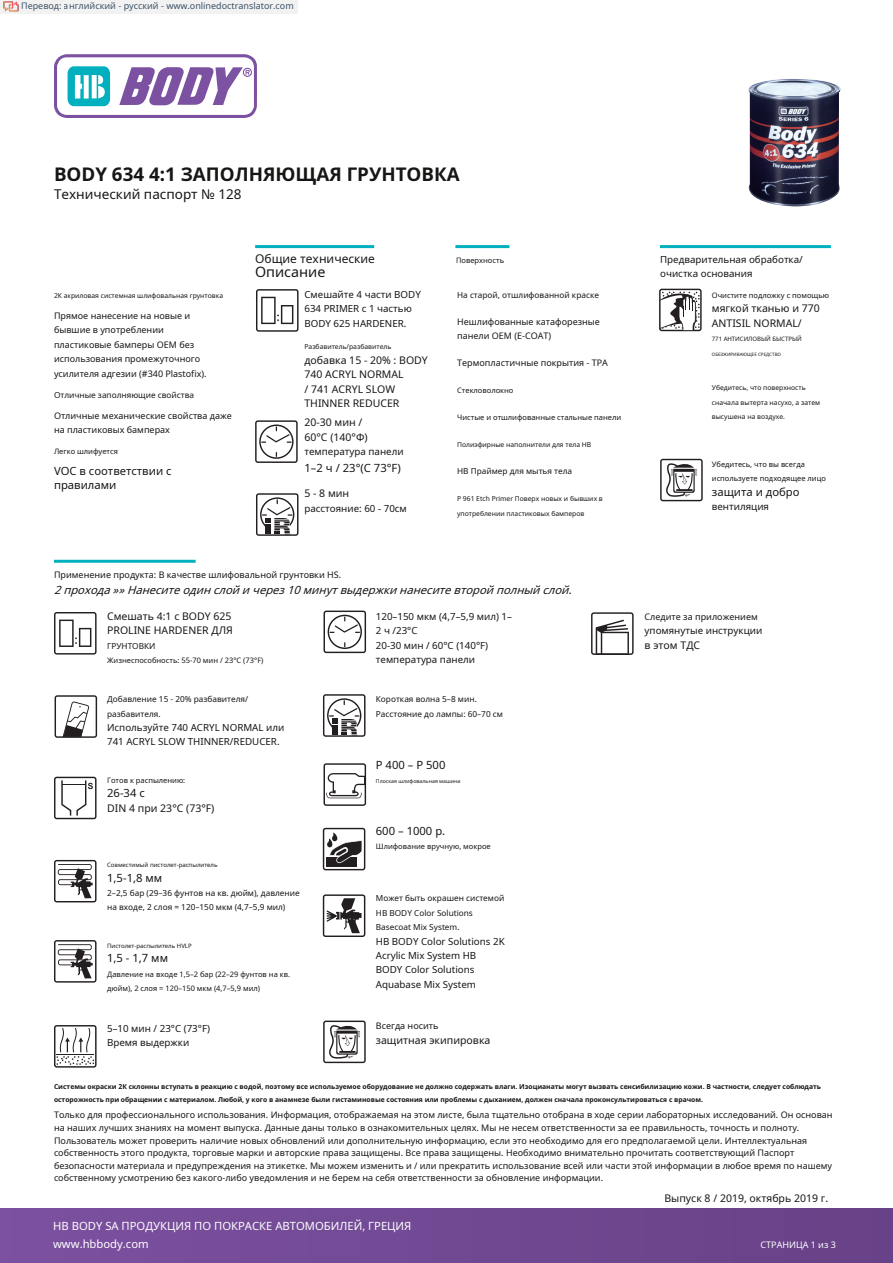
<style>
.page{position:relative;width:893px;height:1263px;background:#fff}
.page>*{position:absolute;margin:0;border:0;box-sizing:border-box;transform-origin:0 0}
.t1{font:700 18.75px "Noto Sans";color:#171615}
.t2{font:14.25px "Noto Sans";color:#171615}
.t3{font:13.5px "Noto Sans";color:#171615}
.t4{font:12px "Noto Sans";color:#171615}
.t5{font:11.25px/14.4px "Noto Sans";color:#171615}
.t6{font:italic 11.25px "Noto Sans";color:#171615}
.t7{font:11.25px/18px "Noto Sans";color:#fff}
.t8{font:10.5px/14.4px "Noto Sans";color:#171615}
.t9{font:9.75px/14.4px "Noto Sans";color:#171615}
.t10{font:9px/14.4px "Noto Sans";color:#171615}
.t11{font:9px "Noto Sans";color:rgb(15 43 70/.8)}
.t12{font:9px "Noto Sans";color:#fff}
.t13{font:8.25px/14.4px "Noto Sans";color:#171615}
.t14{font:7.5px/14.4px "Noto Sans";color:#171615}
.t15{font:700 6.75px/12.6px "Noto Sans";color:#171615}
.t16{font:6.75px/14.4px "Noto Sans";color:#171615}
.t17{font:6px "Noto Sans";color:#171615}
.t18{font:5.25px "Noto Sans";color:#171615}
.t19{font:4.5px "Noto Sans";color:#171615}
</style>
<div class="page">
<div style="left:0;top:1209px;width:893px;height:54px;background:linear-gradient(to right,#7c51a0,#674187)"></div>
<svg style="left:54px;top:54px;width:203px;height:64px"></svg>
<hr style="left:54px;top:560px;width:142px;height:3px;background:#00b0be">
<svg style="left:659px;top:289px;width:43px;height:42px"></svg>
<svg style="left:660px;top:459px;width:43px;height:42px"></svg>
<hr style="left:255px;top:245px;width:119px;height:3px;background:#00b0be">
<hr style="left:455px;top:245px;width:54px;height:3px;background:#00b0be">
<hr style="left:660px;top:245px;width:171px;height:3px;background:#00b0be">
<svg style="left:256px;top:493px;width:42px;height:43px"></svg>
<svg style="left:323px;top:1020px;width:43px;height:43px"></svg>
<svg style="left:591px;top:612px;width:43px;height:43px"></svg>
<svg style="left:323px;top:828px;width:42px;height:42px"></svg>
<svg style="left:323px;top:694px;width:42px;height:43px"></svg>
<svg style="left:54px;top:612px;width:43px;height:42px"></svg>
<svg style="left:256px;top:289px;width:43px;height:43px"></svg>
<svg style="left:324px;top:611px;width:42px;height:42px"></svg>
<svg style="left:255px;top:420px;width:43px;height:43px"></svg>
<svg style="left:54px;top:777px;width:43px;height:42px"></svg>
<svg style="left:54px;top:940px;width:43px;height:42px"></svg>
<svg style="left:54px;top:860px;width:43px;height:42px"></svg>
<svg style="left:54px;top:1025px;width:43px;height:42px"></svg>
<svg style="left:324px;top:763px;width:42px;height:43px"></svg>
<svg style="left:55px;top:695px;width:42px;height:43px"></svg>
<svg style="left:323px;top:894px;width:42px;height:43px"></svg>
<img style="left:749px;top:79px;width:91px;height:127px">
<div style="left:0;top:0;width:298px;height:14px;background:#f2f2f2"></div>
<img style="left:4px;top:1px;width:15px;height:11px">
<p class="t11" style="left:21px;top:-1px;width:274px">Перевод: английский - русский - www.onlinedoctranslator.com</p>
<h1 class="t1" style="left:54px;top:161px;width:407px">BODY 634 4:1 ЗАПОЛНЯЮЩАЯ ГРУНТОВКА</h1>
<h3 class="t3" style="left:54px;top:185px;width:189px">Технический паспорт № 128</h3>
<h3 class="t4" style="left:255px;top:250px;width:121px">Общие технические</h3>
<h2 class="t2" style="left:255px;top:261px;width:72px">Описание</h2>
<p class="t14" style="left:456px;top:253px;width:50px">Поверхность</p>
<p class="t9" style="left:660px;top:253px;width:144px;line-height:13.5px">Предварительная обработка/ очистка основания</p>
<p class="t16" style="left:54px;top:288px;width:171px">2К акриловая системная шлифовальная грунтовка</p>
<p class="t9" style="left:304px;top:287px;width:118px">Смешайте 4 части BODY<br>634 PRIMER с 1 частью<br>BODY 625 HARDENER.</p>
<p class="t13" style="left:457px;top:288px;width:143px">На старой, отшлифованной краске</p>
<p class="t14" style="left:712px;top:288px;width:119px">Очистите подложку с помощью</p>
<p class="t8" style="left:712px;top:301px;width:110px">мягкой тканью и 770<br>ANTISIL NORMAL/</p>
<p class="t17" style="left:712px;top:335px;width:91px">771 АНТИСИЛОВЫЙ БЫСТРЫЙ</p>
<p class="t19" style="left:712px;top:351px;width:71px">ОБЕЗЖИРИВАЮЩЕЕ СРЕДСТВО</p>
<p class="t10" style="left:54px;top:308px;width:154px">Прямое нанесение на новые и бывшие в употреблении пластиковые бамперы OEM без использования промежуточного усилителя адгезии (#340 Plastofix).</p>
<p class="t10" style="left:457px;top:314px;width:144px">Нешлифованные катафорезные панели OEM (E-COAT)</p>
<p class="t16" style="left:304px;top:339px;width:88px">Разбавитель/разбавитель</p>
<p class="t8" style="left:304px;top:352px;width:125px">добавка 15 - 20% : BODY<br>740 ACRYL NORMAL<br>/ 741 ACRYL SLOW<br>THINNER REDUCER</p>
<p class="t10" style="left:457px;top:356px;width:152px">Термопластичные покрытия - TPA</p>
<p class="t16" style="left:712px;top:380px;width:110px">Убедитесь, что поверхность сначала вытерта насухо, а затем высушена на воздухе.</p>
<p class="t14" style="left:457px;top:383px;width:58px">Стекловолокно</p>
<p class="t14" style="left:457px;top:410px;width:166px">Чистые и отшлифованные стальные панели</p>
<p class="t16" style="left:457px;top:438px;width:136px">Полиэфирные наполнители для тела HB</p>
<p class="t13" style="left:457px;top:464px;width:117px">HB Праймер для мытья тела</p>
<p class="t13" style="left:54px;top:387px;width:142px">Отличные заполняющие свойства</p>
<p class="t10" style="left:54px;top:408px;width:179px">Отличные механические свойства даже на пластиковых бамперах</p>
<p class="t8" style="left:304px;top:415px;width:65px">20-30 мин /<br>60°С (140°Ф)</p>
<p class="t14" style="left:54px;top:444px;width:65px">Легко шлифуется</p>
<p class="t9" style="left:304px;top:444px;width:101px">температура панели</p>
<p class="t5" style="left:54px;top:463px;width:119px">VOC в соответствии с правилами</p>
<p class="t5" style="left:304px;top:460px;width:98px">1–2 ч / 23°(C 73°F)</p>
<p class="t14" style="left:712px;top:457px;width:116px">Убедитесь, что вы всегда используете подходящее лицо</p>
<p class="t5" style="left:712px;top:484px;width:89px">защита и добро</p>
<p class="t9" style="left:712px;top:499px;width:59px">вентиляция</p>
<p class="t8" style="left:304px;top:486px;width:46px">5 - 8 мин</p>
<p class="t9" style="left:304px;top:501px;width:104px">расстояние: 60 - 70см</p>
<p class="t16" style="left:457px;top:492px;width:147px">P 961 Etch Primer Поверх новых и бывших в употреблении пластиковых бамперов</p>
<p class="t10" style="left:54px;top:567px;width:289px">Применение продукта: В качестве шлифовальной грунтовки HS.</p>
<p class="t6" style="left:54px;top:582px;width:523px">2прохода»»Нанеситеодинслойичерез10минутвыдержкинанеситевторойполныйслой.</p>
<p class="t8" style="left:107px;top:609px;width:127px">Смешать 4:1 с BODY 625<br>PROLINE HARDENER ДЛЯ</p>
<p class="t13" style="left:107px;top:638px;width:50px">ГРУНТОВКИ</p>
<p class="t14" style="left:107px;top:653px;width:158px">Жизнеспособность: 55-70 мин / 23°C (73°F)</p>
<p class="t9" style="left:376px;top:609px;width:138px">120–150 мкм (4,7–5,9 мил) 1–<br>2 ч /23°C<br>20-30 мин / 60°C (140°F) температура панели</p>
<p class="t10" style="left:645px;top:609px;width:115px">Следите за приложением</p>
<p class="t9" style="left:645px;top:623px;width:119px">упомянутые инструкции</p>
<p class="t8" style="left:645px;top:637px;width:57px">в этом ТДС</p>
<p class="t13" style="left:107px;top:692px;width:143px">Добавление 15 - 20% разбавителя/ разбавителя.</p>
<p class="t9" style="left:107px;top:720px;width:179px">Используйте 740 ACRYL NORMAL или<br>741 ACRYL SLOW THINNER/REDUCER.</p>
<p class="t13" style="left:376px;top:692px;width:129px">Короткая волна 5–8 мин.<br>Расстояние до лампы: 60–70 см</p>
<p class="t5" style="left:376px;top:757px;width:71px">Р 400 – Р 500</p>
<p class="t14" style="left:107px;top:773px;width:80px">Готов к распылению:</p>
<p class="t18" style="left:376px;top:778px;width:86px">Плоская шлифовальная машина</p>
<p class="t5" style="left:107px;top:786px;width:39px">26-34 с</p>
<p class="t8" style="left:107px;top:800px;width:109px">DIN 4 при 23°C (73°F)</p>
<p class="t5" style="left:376px;top:823px;width:71px">600 – 1000 р.</p>
<p class="t14" style="left:376px;top:839px;width:116px">Шлифование вручную, мокрое</p>
<p class="t17" style="left:107px;top:861px;width:112px">Совместимый пистолет-распылитель</p>
<p class="t5" style="left:107px;top:870px;width:57px">1,5-1,8 мм</p>
<p class="t13" style="left:107px;top:885px;width:194px">2–2,5 бар (29–36 фунтов на кв. дюйм), давление на входе, 2 слоя = 120–150 мкм (4,7–5,9 мил)</p>
<p class="t13" style="left:376px;top:891px;width:130px">Может быть окрашен системой<br>HB BODY Color Solutions<br>Basecoat Mix System.</p>
<p class="t9" style="left:376px;top:934px;width:130px">HB BODY Color Solutions 2K<br>Acrylic Mix System HB<br>BODY Color Solutions<br>Aquabase Mix System</p>
<p class="t17" style="left:107px;top:941px;width:86px">Пистолет-распылитель HVLP</p>
<p class="t5" style="left:107px;top:951px;width:62px">1,5 - 1,7 мм</p>
<p class="t14" style="left:107px;top:966px;width:184px">Давление на входе 1,5–2 бар (22–29 фунтов на кв. дюйм), 2 слоя = 120–150 мкм (4,7–5,9 мил)</p>
<p class="t9" style="left:107px;top:1021px;width:104px">5–10 мин / 23°C (73°F)<br>Время выдержки</p>
<p class="t10" style="left:376px;top:1018px;width:64px">Всегда носить</p>
<p class="t8" style="left:376px;top:1032px;width:116px">защитная экипировка</p>
<p class="t15" style="left:54px;top:1080px;width:769px">Системы окраски 2К склонны вступать в реакцию с водой, поэтому все используемое оборудование не должно содержать влаги. Изоцианаты могут вызвать сенсибилизацию кожи. В частности, следует соблюдать осторожность при обращении с материалом. Любой, у кого в анамнезе были гистаминовые состояния или проблемы с дыханием, должен сначала проконсультироваться с врачом.</p>
<p class="t10" style="left:54px;top:1108px;width:780px;line-height:12.6px">Только для профессионального использования. Информация, отображаемая на этом листе, была тщательно отобрана в ходе серии лабораторных исследований. Он основан на наших лучших знаниях на момент выпуска. Данные даны только в ознакомительных целях. Мы не несем ответственности за ее правильность, точность и полноту.<br>Пользователь может проверить наличие новых обновлений или дополнительную информацию, если это необходимо для его предполагаемой цели. Интеллектуальная собственность этого продукта, торговые марки и авторские права защищены. Все права защищены. Необходимо внимательно прочитать соответствующий Паспорт безопасности материала и предупреждения на этикетке. Мы можем изменить и / или прекратить использование всей или части этой информации в любое время по нашему собственному усмотрению без какого-либо уведомления и не берем на себя ответственности за обновление информации.</p>
<p class="t8" style="left:664px;top:1191px;width:165px">Выпуск 8 / 2019, октябрь 2019 г.</p>
<p class="t7" style="left:53px;top:1217px;width:360px">HB BODY SA ПРОДУКЦИЯ ПО ПОКРАСКЕ АВТОМОБИЛЕЙ, ГРЕЦИЯ www.hbbody.com</p>
<p class="t12" style="left:761px;top:1238px;width:77px">СТРАНИЦА 1 из 3</p>
</div>
